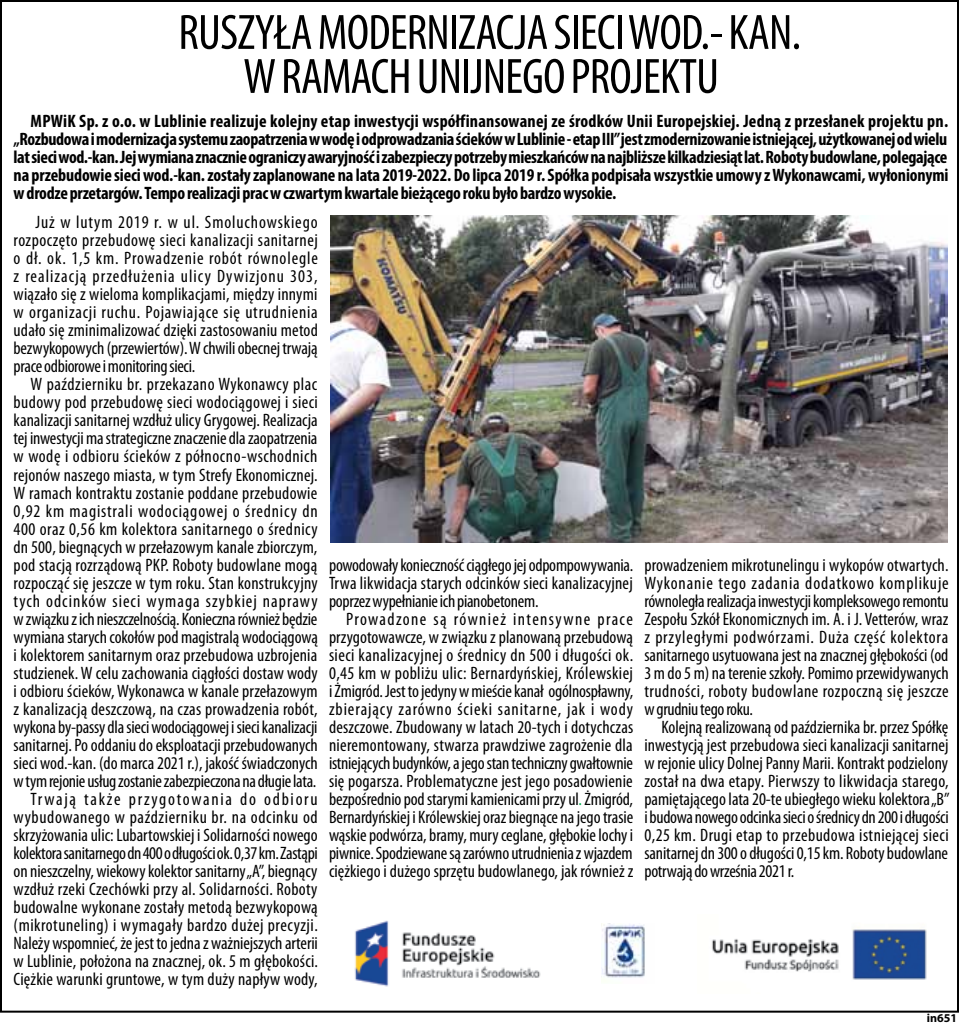
<style>
.page{position:relative;width:959px;height:1024px;background:#fff}
.page>*{position:absolute;margin:0;border:0;box-sizing:border-box;transform-origin:0 0}
.t1{font:condensed 50px/44px "Myriad Pro";letter-spacing:-.015em;color:#000;text-align:center}
.t2{font:condensed 18px/18px "Myriad Pro";letter-spacing:.005em;color:#000;text-align:justify}
.t3{font:700 condensed 18px/18px "Myriad Pro";letter-spacing:-.015em;color:#000;text-align:justify}
.t4{font:700 12px "Myriad Pro";color:#000}
.s1{color:#00b050}
</style>
<div class="page">
<img style="left:330px;top:215px;width:617px;height:327px">
<img style="left:601px;top:923px;width:44px;height:55px">
<img style="left:354px;top:920px;width:187px;height:67px">
<img style="left:712px;top:927px;width:215px;height:53px">
<h1 class="t1" style="left:178px;top:10px;width:624px">RUSZYŁA MODERNIZACJA SIECI WOD.- KAN.<br>W RAMACH UNIJNEGO PROJEKTU</h1>
<p class="t3" style="left:14px;top:111px;width:935px;text-indent:17px">MPWiK Sp. z o.o. w Lublinie realizuje kolejny etap inwestycji współfinansowanej ze środków Unii Europejskiej. Jedną z przesłanek projektu pn. „Rozbudowa i modernizacja systemu zaopatrzenia w wodę i odprowadzania ścieków w Lublinie - etap III” jest zmodernizowanie istniejącej, użytkowanej od wielu lat sieci wod.-kan. Jej wymiana znacznie ograniczy awaryjność i zabezpieczy potrzeby mieszkańców na najbliższe kilkadziesiąt lat. Roboty budowlane, polegające na przebudowie sieci wod.-kan. zostały zaplanowane na lata 2019-2022. Do lipca 2019 r. Spółka podpisała wszystkie umowy z Wykonawcami, wyłonionymi w drodze przetargów. Tempo realizacji prac w czwartym kwartale bieżącego roku było bardzo wysokie.</p>
<p class="t2" style="left:14px;top:213px;width:306px;text-indent:22px">Już w lutym 2019 r. w ul. Smoluchowskiego rozpoczęto przebudowę sieci kanalizacji sanitarnej o dł. ok. 1,5 km. Prowadzenie robót równolegle z realizacją przedłużenia ulicy Dywizjonu 303, wiązało się z wieloma komplikacjami, między innymi w organizacji ruchu. Pojawiające się utrudnienia udało się zminimalizować dzięki zastosowaniu metod bezwykopowych (przewiertów). W chwili obecnejtrwają prace odbiorowe i monitoring sieci.</p>
<p class="t2" style="left:14px;top:375px;width:306px;text-align:right">W październiku br. przekazano Wykonawcy plac budowy pod przebudowę sieci wodociągowej i sieci kanalizacji sanitarnej wzdłuż ulicy Grygowej. Realizacja tej inwestycji ma strategiczne znaczenie dla zaopatrzenia w wodę i odbioru ścieków z północno-wschodnich rejonów naszego miasta, w tym Strefy Ekonomicznej.<br>W ramach kontraktu zostanie poddane przebudowie 0,92 km magistrali wodociągowej o średnicy dn 400 oraz 0,56 km kolektora sanitarnego o średnicy dn 500, biegnących w przełazowym kanale zbiorczym, pod stacją rozrządową PKP. Roboty budowlane mogą rozpocząć się jeszcze w tym roku. Stan konstrukcyjny tych odcinków sieci wymaga szybkiej naprawy w związku z ich nieszczelnością. Konieczna również będzie wymiana starych cokołów pod magistralą wodociągową i kolektorem sanitarnym oraz przebudowa uzbrojenia studzienek. W celu zachowania ciągłości dostaw wody i odbioru ścieków, Wykonawca w kanale przełazowym z kanalizacją deszczową, na czas prowadzenia robót, wykona by-passy dla sieci wodociągowej i sieci kanalizacji sanitarnej. Po oddaniu do eksploatacji przebudowanych sieci wod.-kan. (do marca 2021 r.), jakość świadczonych w tym rejonie usług zostanie zabezpieczona na długie lata.<br>Trwają także przygotowania do odbioru wybudowanego w październiku br. na odcinku od skrzyżowania ulic: Lubartowskiej i Solidarności nowego kolektora sanitarnego dn 400 o długości ok. 0,37 km. Zastąpi on nieszczelny, wiekowy kolektor sanitarny „A”, biegnący wzdłuż rzeki Czechówki przy al. Solidarności. Roboty budowalne wykonane zostały metodą bezwykopową (mikrotuneling) i wymagały bardzo dużej precyzji.<br>Należy wspomnieć, że jest to jedna z ważniejszych arterii w Lublinie, położona na znacznej, ok. 5 m głębokości.<br>Ciężkie warunki gruntowe, w tym duży napływ wody,</p>
<p class="t2" style="left:329px;top:555px;width:306px">powodowały konieczność ciągłego jej odpompowywania.<br>Trwa likwidacja starych odcinków sieci kanalizacyjnej poprzez wypełnianie ich pianobetonem.</p>
<p class="t2" style="left:329px;top:609px;width:306px;text-indent:17px">Prowadzone są również intensywne prace przygotowawcze, w związku z planowaną przebudową sieci kanalizacyjnej o średnicy dn 500 i długości ok.<br>0,45 km w pobliżu ulic: Bernardyńskiej, Królewskiej i Żmigród. Jest to jedyny w mieście kanał ogólnospławny, zbierający zarówno ścieki sanitarne, jak i wody deszczowe. Zbudowany w latach 20-tych i dotychczas nieremontowany, stwarza prawdziwe zagrożenie dla istniejących budynków, a jego stan techniczny gwałtownie się pogarsza. Problematyczne jest jego posadowienie bezpośrednio pod starymi kamienicami przy ul<span class="s1">.</span> Żmigród, Bernardyńskiej i Królewskiej oraz biegnące na jego trasie wąskie podwórza, bramy, mury ceglane, głębokie lochy i piwnice. Spodziewane są zarówno utrudnienia z wjazdem ciężkiego i dużego sprzętu budowlanego, jak również z</p>
<p class="t2" style="left:644px;top:555px;width:306px">prowadzeniem mikrotunelingu i wykopów otwartych.<br>Wykonanie tego zadania dodatkowo komplikuje równoległa realizacja inwestycji kompleksowego remontu Zespołu Szkół Ekonomicznych im. A. i J. Vetterów, wraz z przyległymi podwórzami. Duża część kolektora sanitarnego usytuowana jest na znacznej głębokości (od 3 m do 5 m) na terenie szkoły. Pomimo przewidywanych trudności, roboty budowlane rozpoczną się jeszcze w grudniu tego roku.</p>
<p class="t2" style="left:644px;top:717px;width:306px;text-indent:17px">Kolejną realizowaną od października br. przez Spółkę inwestycją jest przebudowa sieci kanalizacji sanitarnej w rejonie ulicy Dolnej Panny Marii. Kontrakt podzielony został na dwa etapy. Pierwszy to likwidacja starego, pamiętającego lata 20-te ubiegłego wieku kolektora „B” i budowa nowego odcinka sieci o średnicy dn 200 i długości 0,25 km. Drugi etap to przebudowa istniejącej sieci sanitarnej dn 300 o długości 0,15 km. Roboty budowlane potrwają do września 2021 r.</p>
<p class="t4" style="left:926px;top:1009px;width:32px">in651</p>
</div>
